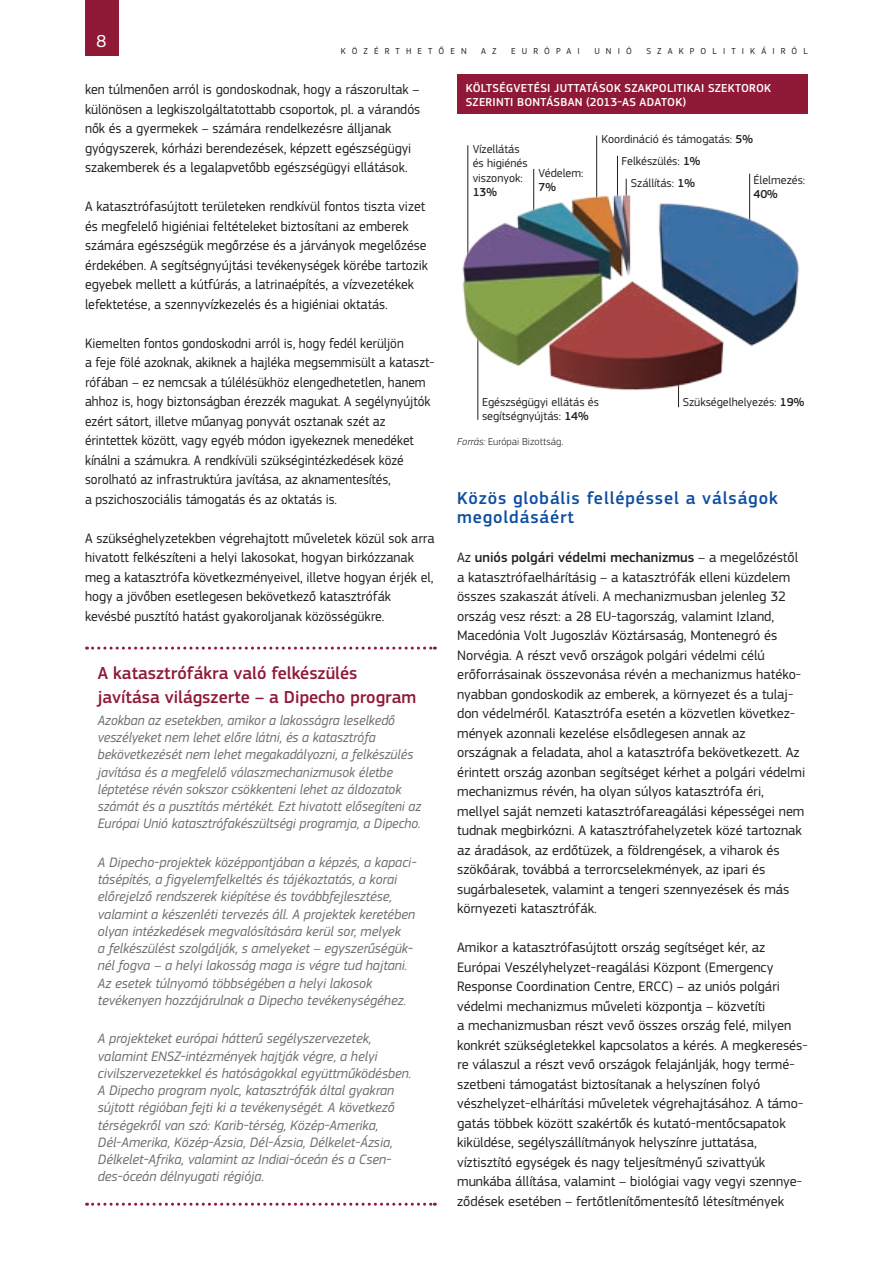
<style>
.page{position:relative;width:893px;height:1263px;background:#fff}
.page>*{position:absolute;margin:0;border:0;box-sizing:border-box;transform-origin:0 0}
.Box_Title{font:500 18px/24px "EC Square Sans Pro";color:#901938}
.Heading03{font:500 18px/19.5px "EC Square Sans Pro";letter-spacing:.05em;color:#0d4da1}
.t1{font:18px "EC Square Sans Pro";color:#fff}
.BodyText{font:14.25px/19.5px "EC Square Sans Pro";color:#231f20}
.BodyText-2{font:14.25px/19.5px "EC Square Sans Pro";color:#231f20;scale:.94 1}
.Box{font:italic 14.25px/17.2px "EC Square Sans Pro";color:#6c6d70}
.Box_fin{font:italic 14.25px/17.2px "EC Square Sans Pro";color:#6c6d70}
.Box-2{font:italic 14.25px/17.2px "EC Square Sans Pro";color:#6c6d70;scale:.95 1}
.t2{font:12px/14.4px "EC Square Sans Pro";color:#231f20}
.Graph_Title{font:500 12px/13.5px "EC Square Sans Pro";letter-spacing:.02em;color:#fff}
.source{font:300 10.5px "EC Square Sans Pro";letter-spacing:.005em;color:#231f20}
.t3{font:9px "EC Square Sans Pro";letter-spacing:.68em;color:#231f20}
.s1{font-weight:500}
.s2{font-style:italic}
</style>
<div class="page">
<div style="left:85px;top:0;width:33px;height:55px;background:#901938"></div>
<svg style="left:87px;top:647px;width:348px;height:3px"></svg>
<svg style="left:87px;top:1203px;width:348px;height:3px"></svg>
<div style="left:457px;top:75px;width:351px;height:39px;background:#901938"></div>
<hr style="left:468px;top:145px;width:1px;height:128px;background:#231f20">
<hr style="left:596px;top:136px;width:1px;height:76px;background:#231f20">
<hr style="left:617px;top:156px;width:1px;height:59px;background:#231f20">
<img style="left:462px;top:166px;width:338px;height:254px">
<p class="t1" style="left:97px;top:30px;width:12px">8</p>
<p class="t3" style="left:341px;top:45px;width:127px">KÖZÉRTHETŐEN</p>
<p class="t3" style="left:481px;top:45px;width:17px">A Z</p>
<p class="t3" style="left:511px;top:45px;width:70px">EURÓPAI</p>
<p class="t3" style="left:594px;top:45px;width:39px">UNIÓ</p>
<p class="t3" style="left:646px;top:45px;width:163px">SZAKPOLITIKÁIRÓL</p>
<p class="BodyText" style="left:85px;top:80px;width:337px">ken túlmenően arról is gondoskodnak, hogy a rászorultak – különösen a legkiszolgáltatottabb csoportok, pl. a várandós nők és a gyermekek – számára rendelkezésre álljanak gyógyszerek, kórházi berendezések, képzett egészségügyi szakemberek és a legalapvetőbb egészségügyi ellátások.</p>
<p class="BodyText" style="left:85px;top:197px;width:345px">A katasztrófasújtott területeken rendkívül fontos tiszta vizet és megfelelő higiéniai feltételeket biztosítani az emberek számára egészségük megőrzése és a járványok megelőzése érdekében. A segítségnyújtási tevékenységek körébe tartozik egyebek mellett a kútfúrás, a latrinaépítés, a vízvezetékek lefektetése, a szennyvízkezelés és a higiéniai oktatás.</p>
<p class="BodyText-2" style="left:85px;top:333px;width:373px">Kiemelten fontos gondoskodni arról is, hogy fedél kerüljön<br>a feje fölé azoknak, akiknek a hajléka megsemmisült a kataszt&shy;rófában – ez nemcsak a túlélésükhöz elengedhetetlen, hanem ahhoz is, hogy biztonságban érezzék magukat. A segélynyújtók ezért sátort, illetve műanyag ponyvát osztanak szét az érintettek között, vagy egyéb módon igyekeznek menedéket kínálni a számukra. A rendkívüli szükségintézkedések közé sorolható az infrastruktúra javítása, az aknamentesítés,<br>a pszichoszociális támogatás és az oktatás is.</p>
<p class="BodyText" style="left:85px;top:528px;width:351px">A szükséghelyzetekben végrehajtott műveletek közül sok arra hivatott felkészíteni a helyi lakosokat, hogyan birkózzanak meg a katasztrófa következményeivel, illetve hogyan érjék el, hogy a jövőben esetlegesen bekövetkező katasztrófák kevésbé pusztító hatást gyakoroljanak közösségükre.</p>
<p class="Graph_Title" style="left:466px;top:82px;width:307px">KÖLTSÉGVETÉSI JUTTATÁSOK SZAKPOLITIKAI SZEKTOROK<br>SZERINTI BONTÁSBAN (2013-AS ADATOK)</p>
<p class="t2" style="left:601px;top:132px;width:153px">Koordináció és támogatás: <span class="s1">5%</span></p>
<p class="t2" style="left:473px;top:142px;width:56px">Vízellátás és higiénés viszonyok:<br><span class="s1">13%</span></p>
<p class="t2" style="left:621px;top:154px;width:81px">Felkészülés: <span class="s1">1%</span></p>
<p class="t2" style="left:539px;top:166px;width:46px">Védelem:<br><span class="s1">7%</span></p>
<p class="t2" style="left:753px;top:173px;width:53px">Élelmezés:<br><span class="s1">40%</span></p>
<p class="t2" style="left:631px;top:176px;width:66px">Szállítás: <span class="s1">1%</span></p>
<p class="t2" style="left:482px;top:395px;width:118px">Egészségügyi ellátás és segítségnyújtás: <span class="s1">14%</span></p>
<p class="t2" style="left:683px;top:395px;width:123px">Szükségelhelyezés: <span class="s1">19%</span></p>
<p class="source" style="left:457px;top:436px;width:108px"><span class="s2">Forrás:</span> Európai Bizottság.</p>
<p class="Heading03" style="left:457px;top:488px;width:322px">Közös globális fellépéssel a válságok megoldásáért</p>
<p class="BodyText" style="left:457px;top:548px;width:350px">Az <span class="s1">uniós polgári védelmi mechanizmus</span> – a megelőzéstől a katasztrófaelhárításig – a katasztrófák elleni küzdelem összes szakaszát átíveli. A mechanizmusban jelenleg 32 ország vesz részt: a 28 EU‑tagország, valamint Izland, Macedónia Volt Jugoszláv Köztársaság, Montenegró és Norvégia. A részt vevő országok polgári védelmi célú erőforrásainak összevonása révén a mechanizmus hatéko&shy;nyabban gondoskodik az emberek, a környezet és a tulaj&shy;don védelméről. Katasztrófa esetén a közvetlen következ&shy;mények azonnali kezelése elsődlegesen annak az országnak a feladata, ahol a katasztrófa bekövetkezett. Az érintett ország azonban segítséget kérhet a polgári védelmi mechanizmus révén, ha olyan súlyos katasztrófa éri, mellyel saját nemzeti katasztrófareagálási képességei nem tudnak megbirkózni. A katasztrófahelyzetek közé tartoznak az áradások, az erdőtüzek, a földrengések, a viharok és szökőárak, továbbá a terrorcselekmények, az ipari és sugárbalesetek, valamint a tengeri szennyezések és más környezeti katasztrófák.</p>
<p class="BodyText" style="left:457px;top:938px;width:352px">Amikor a katasztrófasújtott ország segítséget kér, az Európai Veszélyhelyzet‑reagálási Központ (Emergency Response Coordination Centre, ERCC) – az uniós polgári védelmi mechanizmus műveleti központja – közvetíti<br>a mechanizmusban részt vevő összes ország felé, milyen konkrét szükségletekkel kapcsolatos a kérés. A megkeresés&shy;re válaszul a részt vevő országok felajánlják, hogy termé&shy;szetbeni támogatást biztosítanak a helyszínen folyó vészhelyzet‑elhárítási műveletek végrehajtásához. A támo&shy;gatás többek között szakértők és kutató‑mentőcsapatok kiküldése, segélyszállítmányok helyszínre juttatása, víztisztító egységek és nagy teljesítményű szivattyúk munkába állítása, valamint – biológiai vagy vegyi szennye&shy;ződések esetében – fertőtlenítőmentesítő létesítmények</p>
<p class="Box_Title" style="left:98px;top:662px;width:320px">A katasztrófákra való felkészülés javítása világszerte – a Dipecho program</p>
<p class="Box-2" style="left:98px;top:712px;width:342px">Azokban az esetekben, amikor a lakosságra leselkedő veszélyeket nem lehet előre látni, és a katasztrófa bekövetkezését nem lehet megakadályozni, a felkészülés javítása és a megfelelő válaszmechanizmusok életbe léptetése révén sokszor csökkenteni lehet az áldozatok számát és a pusztítás mértékét. Ezt hivatott elősegíteni az Európai Unió katasztrófakészültségi programja, a Dipecho.</p>
<p class="Box" style="left:98px;top:854px;width:320px">A Dipecho‑projektek középpontjában a képzés, a kapaci&shy;tásépítés, a figyelemfelkeltés és tájékoztatás, a korai előrejelző rendszerek kiépítése és továbbfejlesztése, valamint a készenléti tervezés áll. A projektek keretében olyan intézkedések megvalósítására kerül sor, melyek<br>a felkészülést szolgálják, s amelyeket – egyszerűségük&shy;nél fogva – a helyi lakosság maga is végre tud hajtani.<br>Az esetek túlnyomó többségében a helyi lakosok tevékenyen hozzájárulnak a Dipecho tevékenységéhez.</p>
<p class="Box_fin" style="left:98px;top:1030px;width:315px">A projekteket európai hátterű segélyszervezetek, valamint ENSZ‑intézmények hajtják végre, a helyi civilszervezetekkel és hatóságokkal együttműködésben.<br>A Dipecho program nyolc, katasztrófák által gyakran sújtott régióban fejti ki a tevékenységét. A következő térségekről van szó: Karib‑térség, Közép‑Amerika, Dél‑Amerika, Közép‑Ázsia, Dél‑Ázsia, Délkelet‑Ázsia, Délkelet‑Afrika, valamint az Indiai‑óceán és a Csen&shy;des‑óceán délnyugati régiója.</p>
</div>
